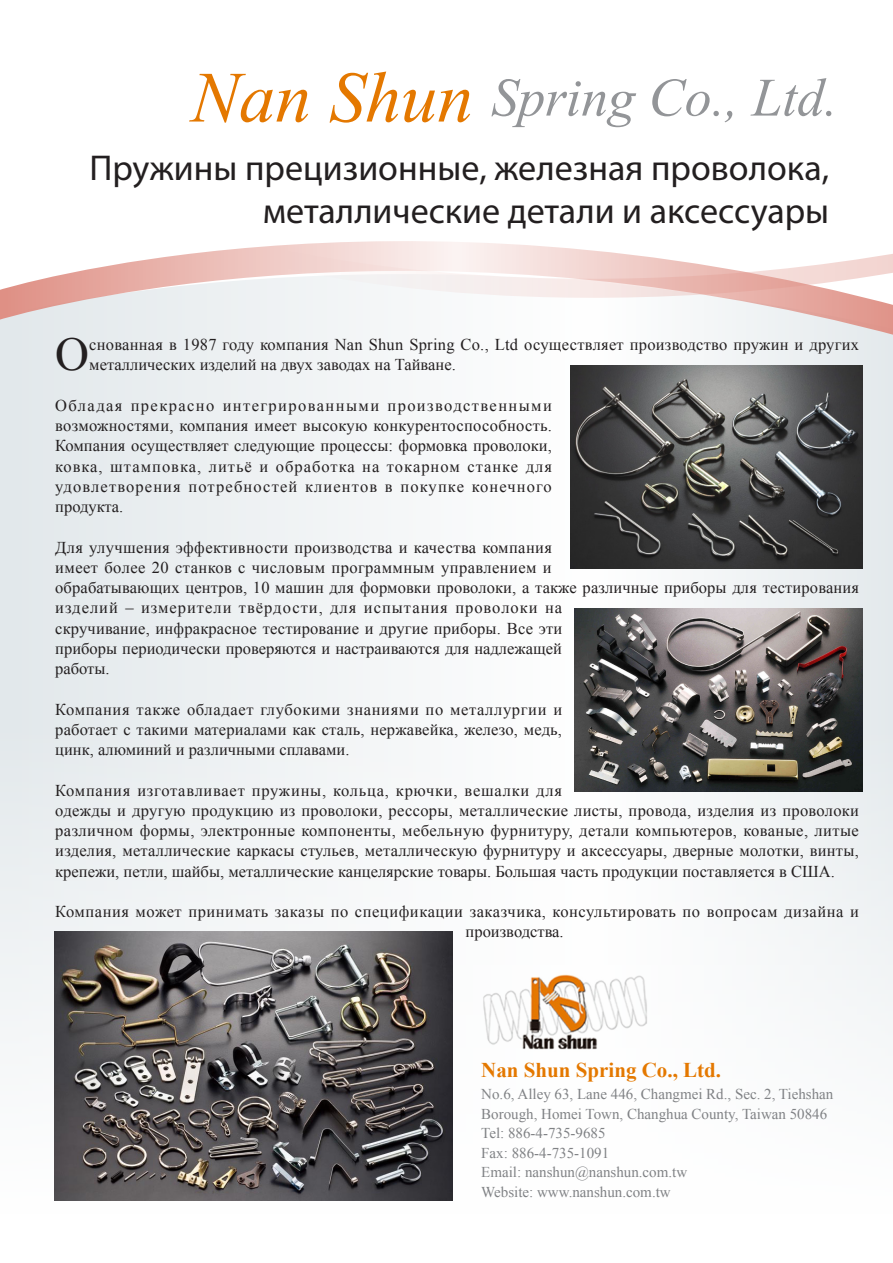
<style>
.page{position:relative;width:893px;height:1263px;background:#fff}
.page>*{position:absolute;margin:0;border:0;box-sizing:border-box;transform-origin:0 0}
.內文{font:italic 54px "Times New Roman";color:#939598}
.內文-2{font:47.1px "Times New Roman";color:#231f20}
.內文-3{font:36px/43.2px "Myriad Pro";color:#231f20;text-align:right}
.內文-4{font:700 21px "Times New Roman";color:#e47800}
.內文-5{font:16.5px/20.2px "Times New Roman";letter-spacing:.015em;color:#231f20}
.內文-6{font:16.5px/20.2px "Times New Roman";letter-spacing:.035em;color:#231f20}
.內文-7{font:15px/19.5px "Times New Roman";color:#808285}
.s1{font-size:72px;color:#e47800}
</style>
<div class="page">
<svg style="left:0;top:338px;width:893px;height:375px;fill:#eff2f4"></svg>
<svg style="left:0;top:245px;width:893px;height:93px"></svg>
<svg style="left:276px;top:241px;width:617px;height:58px"></svg>
<img style="left:575px;top:608px;width:288px;height:183px">
<img style="left:54px;top:931px;width:399px;height:269px">
<img style="left:483px;top:974px;width:164px;height:76px">
<img style="left:571px;top:365px;width:292px;height:204px">
<p class="內文" style="left:191px;top:60px;width:648px"><span class="s1">Nan Shun</span> Spring Co., Ltd.</p>
<p class="內文-3" style="left:89px;top:146px;width:741px">Пружины прецизионные, железная проволока, металлические детали и аксессуары</p>
<p class="內文-2" style="left:55px;top:323px;width:35px">О</p>
<p class="內文-5" style="left:89px;top:334px;width:771px">снованная в 1987 году компания Nan Shun Spring Co., Ltd осуществляет производство пружин и других металлических изделий на двух заводах на Тайване.</p>
<p class="內文-5" style="left:55px;top:395px;width:498px;text-align:justify">Обладая прекрасно интегрированными производственными возможностями, компания имеет высокую конкурентоспособность.<br>Компания осуществляет следующие процессы: формовка проволоки, ковка, штамповка, литьё и обработка на токарном станке для удовлетворения потребностей клиентов в покупке конечного продукта.</p>
<p class="內文-5" style="left:55px;top:537px;width:805px">Для улучшения эффективности производства и качества компания<br>имеет более 20 станков с числовым программным управлением и<br>обрабатывающих центров, 10 машин для формовки проволоки, а также различные приборы для тестирования изделий – измерители твёрдости, для испытания проволоки на<br>скручивание, инфракрасное тестирование и другие приборы. Все эти<br>приборы периодически проверяются и настраиваются для надлежащей<br>работы.</p>
<p class="內文-5" style="left:55px;top:699px;width:508px;text-align:justify">Компания также обладает глубокими знаниями по металлургии и работает с такими материалами как сталь, нержавейка, железо, медь, цинк, алюминий и различными сплавами.</p>
<p class="內文-5" style="left:55px;top:780px;width:805px">Компания изготавливает пружины, кольца, крючки, вешалки для<br>одежды и другую продукцию из проволоки, рессоры, металлические листы, провода, изделия из проволоки различном формы, электронные компоненты, мебельную фурнитуру, детали компьютеров, кованые, литые изделия, металлические каркасы стульев, металлическую фурнитуру и аксессуары, дверные молотки, винты, крепежи, петли, шайбы, металлические канцелярские товары. Большая часть продукции поставляется в США.</p>
<p class="內文-6" style="left:466px;top:901px;width:395px;text-indent:-410px">Компания может принимать заказы по спецификации заказчика, консультировать по вопросам дизайна и производства.</p>
<p class="內文-4" style="left:481px;top:1056px;width:241px">Nan Shun Spring Co., Ltd.</p>
<p class="內文-7" style="left:481px;top:1084px;width:354px">No.6, Alley 63, Lane 446, Changmei Rd., Sec. 2, Tiehshan<br>Borough, Homei Town, Changhua County, Taiwan 50846</p>
<p class="內文-7" style="left:481px;top:1123px;width:126px">Tel: 886-4-735-9685</p>
<p class="內文-7" style="left:481px;top:1143px;width:129px">Fax: 886-4-735-1091</p>
<p class="內文-7" style="left:481px;top:1162px;width:207px">Email: nanshun@nanshun.com.tw</p>
<p class="內文-7" style="left:481px;top:1182px;width:191px">Website: www.nanshun.com.tw</p>
</div>
